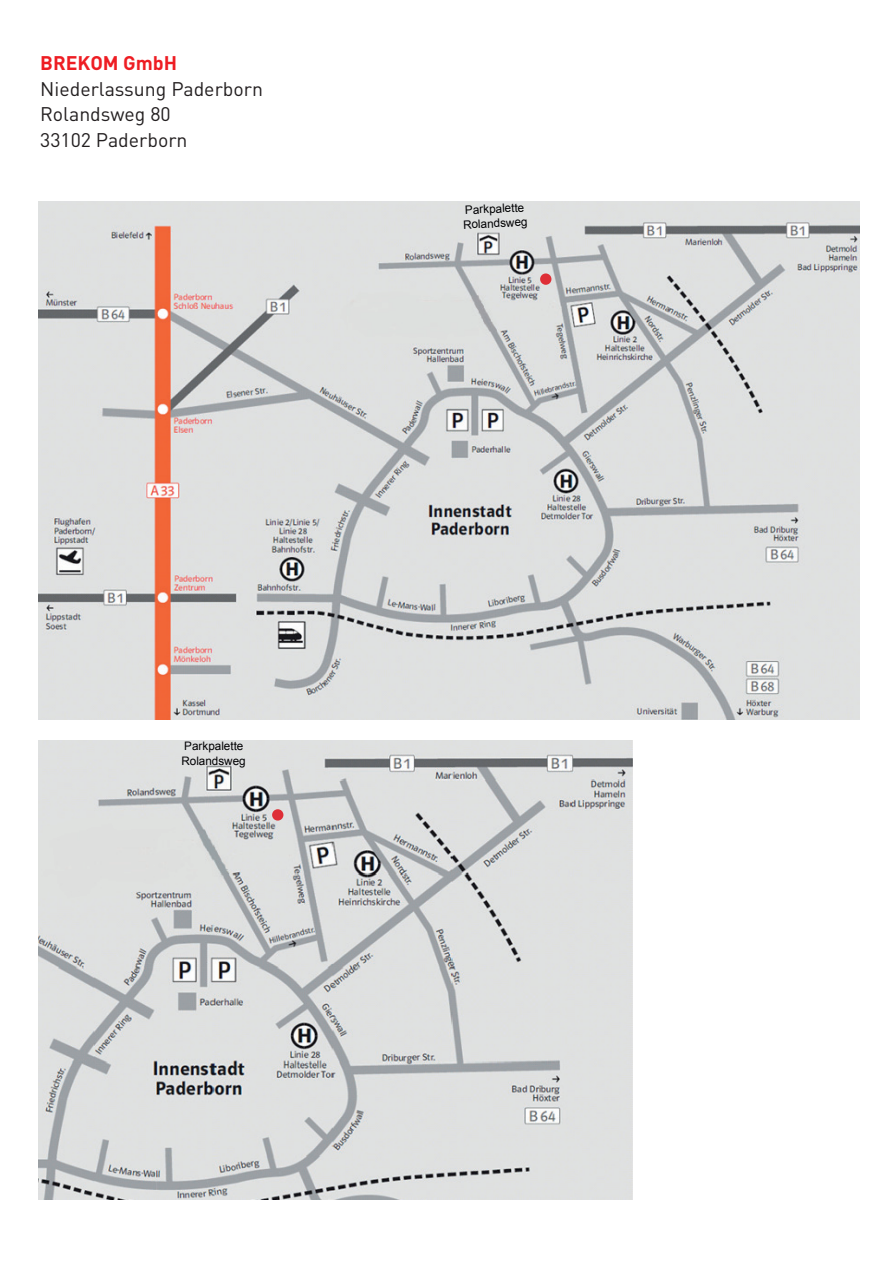
<style>
.page{position:relative;width:893px;height:1263px;background:#fff}
.page>*{position:absolute;margin:0;border:0;box-sizing:border-box;transform-origin:0 0}
.t1{font:700 29.25px "Verdana";color:#000002}
.t2{font:19.5px/25.5px "DIN";color:#231f20}
.t3{font:700 19.5px "DIN";color:#ee1d23}
.t4{font:11.7px/14.5px "Arial";color:#000002}
</style>
<div class="page">
<img style="left:38px;top:740px;width:594px;height:460px">
<div style="left:274px;top:811px;width:8px;height:8px;background:#de2e36;border-radius:50%"></div>
<div style="left:272px;top:809px;width:11px;height:11px;border:3px solid #de2e36;border-radius:50%"></div>
<img style="left:38px;top:202px;width:821px;height:518px">
<div style="left:542px;top:275px;width:8px;height:8px;background:#de2e36;border-radius:50%"></div>
<div style="left:540px;top:273px;width:11px;height:12px;border:3px solid #de2e36;border-radius:50%"></div>
<p class="t3" style="left:40px;top:50px;width:139px">BREKOM GmbH</p>
<p class="t2" style="left:40px;top:76px;width:224px">Niederlassung Paderborn<br>Rolandsweg 80<br>33102 Paderborn</p>
<h1 class="t1" style="left:-2px;top:123px;width:120px">sskizze</h1>
<p class="t4" style="left:462px;top:203px;width:66px;rotate:-3deg">Parkpalette<br>Rolandsweg</p>
<p class="t4" style="left:181px;top:739px;width:66px">Parkpalette<br>Rolandsweg</p>
</div>
